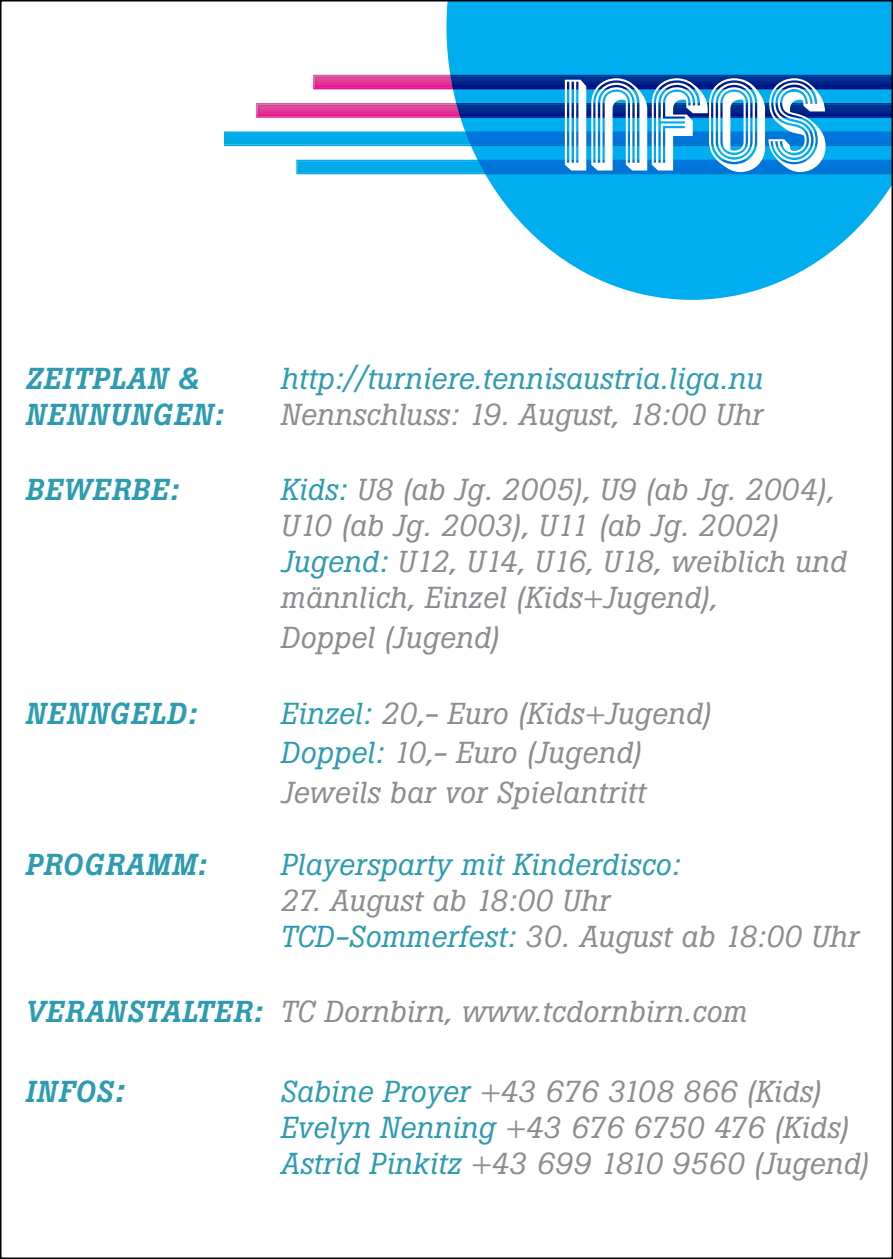
<style>
.page{position:relative;width:893px;height:1259px;background:#fff}
.page>*{position:absolute;margin:0;border:0;box-sizing:border-box;transform-origin:0 0}
.t1{font:111px "Mexcellent 3 D";color:#fff}
.t2{font:italic 30px/36px "Boton";letter-spacing:.015em;color:#8b8d90}
.t3{font:italic 30px "Boton";letter-spacing:.015em;color:#2e9cb0}
.t4{font:italic 500 30px "Boton";letter-spacing:.035em;color:#2e9cb0}
.t5{font:italic 500 30px "Boton";letter-spacing:.055em;color:#2e9cb0}
.s1{color:#2e9cb0}
.s2{font-weight:500;color:#2e9cb0}
.s3{font-size:33px}
</style>
<div class="page">
<img style="left:313px;top:75px;width:133px;height:14px">
<img style="left:315px;top:76px;width:131px;height:12px">
<img style="left:256px;top:103px;width:190px;height:15px">
<img style="left:258px;top:104px;width:188px;height:12px">
<img style="left:296px;top:160px;width:150px;height:14px">
<img style="left:298px;top:161px;width:148px;height:12px">
<img style="left:224px;top:131px;width:222px;height:15px">
<img style="left:224px;top:133px;width:222px;height:12px">
<svg style="left:446px;top:4px;width:443px;height:296px;fill:#00aeef"></svg>
<h1 class="t1" style="left:559px;top:57px;width:267px">INFOS</h1>
<p class="t4" style="left:26px;top:361px;width:176px">ZEITPLAN &amp;</p>
<p class="t3" style="left:281px;top:361px;width:483px">http://turniere.tennisaustria.liga.nu</p>
<p class="t5" style="left:26px;top:397px;width:199px">NENNUNGEN:</p>
<p class="t2" style="left:281px;top:396px;width:484px">Nennschluss: 19. August, 18:00 Uhr</p>
<p class="t4" style="left:26px;top:472px;width:155px">BEWERBE:</p>
<p class="t2" style="left:281px;top:472px;width:567px"><span class="s1">Kids:</span> U8 (ab Jg. 2005), U9 (ab Jg. 2004), U10 (ab Jg. 2003), U11 (ab Jg. 2002)<br><span class="s1">Jugend:</span> U12, U14, U16, U18, weiblich und männlich, Einzel (Kids+Jugend),</p>
<p class="t2" style="left:281px;top:620px;width:220px">Doppel (Jugend)</p>
<p class="t5" style="left:26px;top:695px;width:173px">NENNGELD:</p>
<p class="t2" style="left:281px;top:693px;width:432px;line-height:39.6px"><span class="s1">Einzel:</span> 20,- Euro (Kids+Jugend)<br><span class="s1">Doppel:</span> 10,- Euro (Jugend)<br>Jeweils bar vor Spielantritt</p>
<p class="t4" style="left:26px;top:847px;width:183px">PROGRAMM:</p>
<p class="t3" style="left:281px;top:847px;width:401px">Playersparty mit Kinderdisco:</p>
<p class="t2" style="left:281px;top:882px;width:580px">27. August ab 18:00 Uhr<br><span class="s1">TCD-Sommerfest:</span> 30. August ab 18:00 Uhr</p>
<p class="t2" style="left:26px;top:994px;width:722px"><span class="s2">VERANSTALTER:</span> TC Dornbirn, www.tcdornbirn.com</p>
<p class="t4" style="left:26px;top:1073px;width:100px">INFOS<span class="s3">:</span></p>
<p class="t2" style="left:281px;top:1073px;width:590px"><span class="s1">Sabine Proyer</span> +43 676 3108 866 (Kids)<br><span class="s1">Evelyn Nenning</span> +43 676 6750 476 (Kids)<br><span class="s1">Astrid Pinkitz</span> +43 699 1810 9560 (Jugend)</p>
</div>
